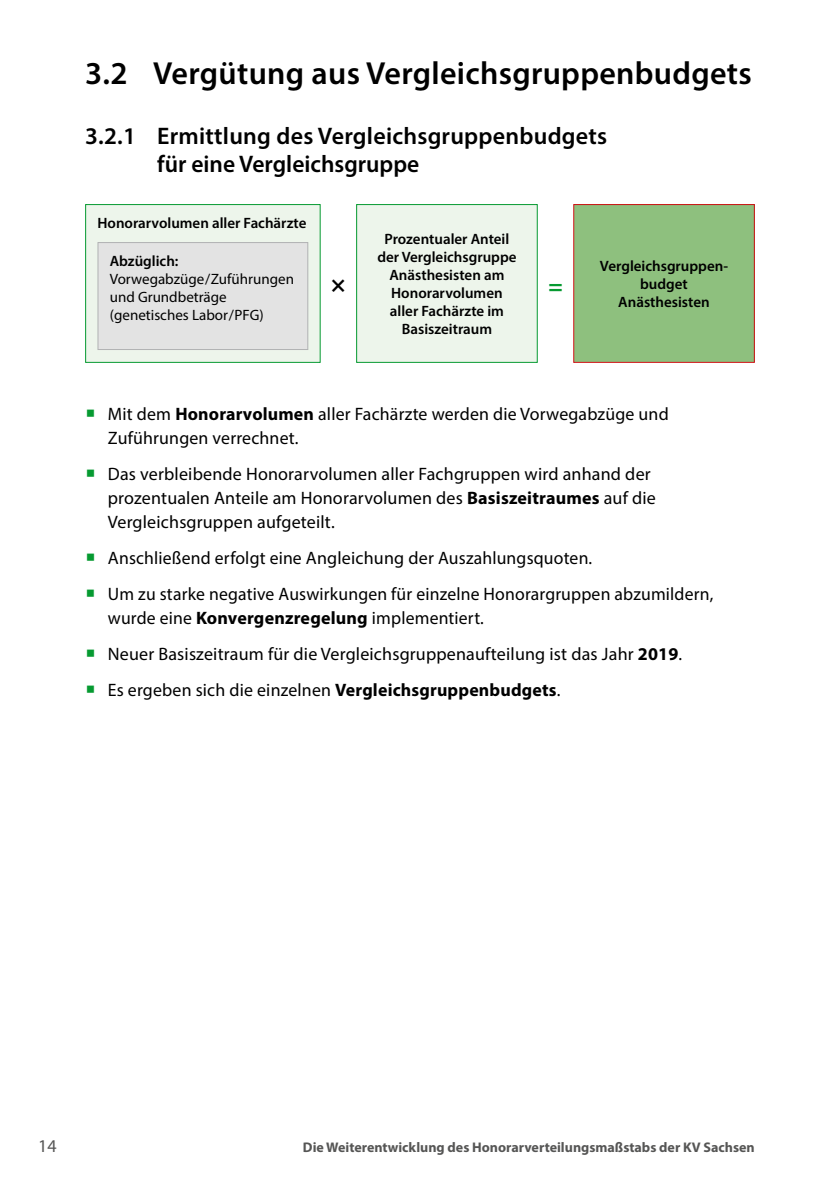
<style>
.page{position:relative;width:840px;height:1191px;background:#fff}
.page>*{position:absolute;margin:0;border:0;box-sizing:border-box;transform-origin:0 0}
.t1{font:600 32px "Myriad Pro";letter-spacing:.01em;color:#000}
.t2{font:600 24px/28px "Myriad Pro";letter-spacing:.01em;color:#000}
.t3{font:700 24px "Myriad Pro";color:#000}
.t4{font:700 24px "Myriad Pro";color:#069a31}
.t5{font:18px/24px "Myriad Pro";letter-spacing:.01em;color:#000}
.t6{font:18px "Myriad Pro";color:#565655}
.t7{font:600 15px/18px "Myriad Pro";color:#000;text-align:center}
.t8{font:15px/18px "Myriad Pro";color:#000}
.t9{font:700 14px "Myriad Pro";color:#565655}
.s1{font-weight:700}
</style>
<div class="page">
<div style="left:573px;top:204px;width:181px;height:158px;background:#8ec07e"></div>
<div style="left:573px;top:204px;width:181px;height:159px;border:1px solid #cd1013"></div>
<div style="left:86px;top:204px;width:234px;height:158px;background:#edf5eb"></div>
<div style="left:85px;top:204px;width:235px;height:159px;border:1px solid #069a31"></div>
<div style="left:356px;top:204px;width:181px;height:158px;background:#edf5eb"></div>
<div style="left:356px;top:204px;width:181px;height:159px;border:1px solid #069a31"></div>
<div style="left:98px;top:242px;width:209px;height:107px;background:#e3e3e3"></div>
<div style="left:97px;top:242px;width:211px;height:108px;border:1px solid #b1b2b3"></div>
<h1 class="t1" style="left:85px;top:53px;width:668px">3.2 Vergütung aus Vergleichsgruppenbudgets</h1>
<h2 class="t2" style="left:157px;top:121px;width:451px;text-indent:-72px">3.2.1 Ermittlung des Vergleichsgruppenbudgets für eine Vergleichsgruppe</h2>
<p class="t7" style="left:97px;top:213px;width:210px">Honorarvolumen aller Fachärzte</p>
<p class="t7" style="left:110px;top:251px;width:70px">Abzüglich:</p>
<p class="t8" style="left:110px;top:269px;width:185px">Vorwegabzüge/Zuführungen und Grundbeträge (genetisches Labor/PFG)</p>
<h2 class="t3" style="left:331px;top:269px;width:16px">×</h2>
<p class="t7" style="left:377px;top:230px;width:141px">Prozentualer Anteil der Vergleichsgruppe<br>Anästhesisten am<br>Honorarvolumen aller Fachärzte im<br>Basiszeitraum</p>
<h2 class="t4" style="left:548px;top:270px;width:16px">=</h2>
<p class="t7" style="left:599px;top:257px;width:129px">Vergleichsgruppen&shy;budget<br>Anästhesisten</p>
<p class="t5" style="left:108px;top:402px;width:562px">Mit dem <span class="s1">Honorarvolumen</span> aller Fachärzte werden die Vorwegabzüge und<br>Zuführungen verrechnet.</p>
<p class="t5" style="left:108px;top:462px;width:549px">Das verbleibende Honorarvolumen aller Fachgruppen wird anhand der prozentualen Anteile am Honorarvolumen des <span class="s1">Basiszeitraumes</span> auf die<br>Vergleichsgruppen aufgeteilt.</p>
<p class="t5" style="left:108px;top:540px;width:606px;line-height:36px">Anschließend erfolgt eine Angleichung der Auszahlungsquoten.<br>Um zu starke negative Auswirkungen für einzelne Honorargruppen abzumildern,</p>
<p class="t5" style="left:108px;top:600px;width:574px;line-height:36px">wurde eine <span class="s1">Konvergenzregelung</span> implementiert.<br>Neuer Basiszeitraum für die Vergleichsgruppenaufteilung ist das Jahr <span class="s1">2019</span>.<br>Es ergeben sich die einzelnen <span class="s1">Vergleichsgruppenbudgets</span>.</p>
<p class="t6" style="left:38px;top:1135px;width:20px">14</p>
<p class="t9" style="left:303px;top:1138px;width:453px">Die Weiterentwicklung des Honorarverteilungsmaßstabs der KV Sachsen</p>
</div>
